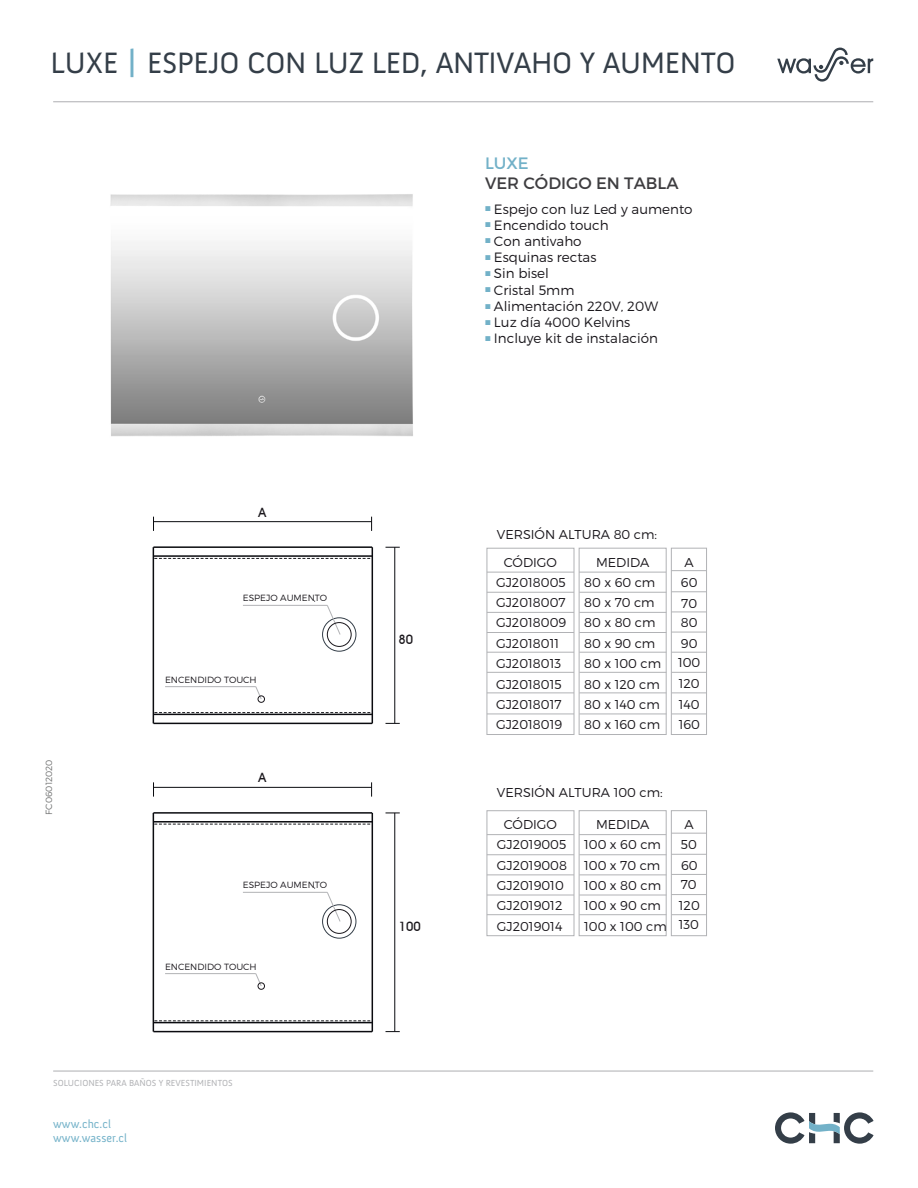
<style>
.page{position:relative;width:918px;height:1188px;background:#fff}
.page>*{position:absolute;margin:0;border:0;box-sizing:border-box;transform-origin:0 0}
.t1{font:30.15px "Anivers SC";letter-spacing:-.015em;color:#343e48}
.t2{font:16.5px "Montserrat";color:#3e3d40}
.t3{font:16.5px "Montserrat";color:#72b1c8}
.t4{font:300 13.5px/16.2px "Montserrat";color:#1a171c}
.t5{font:300 12.9px/20.4px "Montserrat";color:#1a171c}
.t6{font:500 12.9px "Avant Garde IT Cby BT";color:#1a171c}
.t7{font:12px/14.4px "Anivers";color:#72b1c8}
.t8{font:10.5px/16.4px "Arial";color:#72b1c8;text-align:justify}
.t9{font:300 9px "Montserrat";color:#1a171c}
.t10{font:9px "Anivers";color:#b1b2b5}
.t11{font:300 9px "Montserrat";color:#707171}
.s1{font-size:36px;color:#72b1c8}
</style>
<div class="page">
<svg style="left:777px;top:48px;width:96px;height:34px"></svg>
<hr style="left:53px;top:101px;width:820px;height:1px;background:#b1b2b5">
<hr style="left:53px;top:1071px;width:820px;height:1px;background:#b1b2b5">
<svg style="left:775px;top:1112px;width:99px;height:32px"></svg>
<hr style="left:153px;top:546px;width:219px;height:2px;background:#0a0b0f">
<hr style="left:153px;top:547px;width:1px;height:176px;background:#0a0b0f">
<hr style="left:372px;top:547px;width:1px;height:176px;background:#0a0b0f">
<hr style="left:153px;top:723px;width:219px;height:1px;background:#0a0b0f">
<hr style="left:153px;top:555px;width:219px;height:2px;background:#0a0b0f">
<svg style="left:154px;top:558px;width:216px;height:1px"></svg>
<hr style="left:153px;top:714px;width:219px;height:1px;background:#0a0b0f">
<svg style="left:154px;top:712px;width:216px;height:1px"></svg>
<svg style="left:386px;top:547px;width:14px;height:1px"></svg>
<svg style="left:386px;top:723px;width:14px;height:1px"></svg>
<hr style="left:395px;top:547px;width:1px;height:176px;background:#0a0b0f">
<svg style="left:153px;top:517px;width:1px;height:14px"></svg>
<svg style="left:371px;top:517px;width:1px;height:14px"></svg>
<hr style="left:153px;top:521px;width:219px;height:1px;background:#0a0b0f">
<div style="left:322px;top:618px;width:34px;height:33px;border:1px solid #343e48;border-radius:50%"></div>
<div style="left:671px;top:548px;width:36px;height:187px;border:1px solid #b1b2b5"></div>
<hr style="left:671px;top:570px;width:35px;height:1px;background:#b1b2b5">
<hr style="left:671px;top:592px;width:36px;height:1px;background:#b1b2b5">
<hr style="left:671px;top:612px;width:36px;height:1px;background:#b1b2b5">
<hr style="left:671px;top:632px;width:36px;height:1px;background:#b1b2b5">
<div style="left:487px;top:548px;width:87px;height:187px;border:1px solid #b1b2b5"></div>
<hr style="left:487px;top:572px;width:87px;height:1px;background:#b1b2b5">
<hr style="left:487px;top:592px;width:87px;height:1px;background:#b1b2b5">
<hr style="left:487px;top:612px;width:87px;height:1px;background:#b1b2b5">
<hr style="left:487px;top:632px;width:87px;height:1px;background:#b1b2b5">
<div style="left:579px;top:548px;width:87px;height:187px;border:1px solid #b1b2b5"></div>
<hr style="left:579px;top:572px;width:87px;height:1px;background:#b1b2b5">
<hr style="left:579px;top:592px;width:87px;height:1px;background:#b1b2b5">
<hr style="left:579px;top:612px;width:87px;height:1px;background:#b1b2b5">
<hr style="left:579px;top:632px;width:87px;height:1px;background:#b1b2b5">
<hr style="left:672px;top:652px;width:35px;height:1px;background:#b1b2b5">
<hr style="left:672px;top:672px;width:35px;height:1px;background:#b1b2b5">
<hr style="left:579px;top:652px;width:87px;height:1px;background:#b1b2b5">
<hr style="left:579px;top:672px;width:87px;height:1px;background:#b1b2b5">
<hr style="left:487px;top:652px;width:87px;height:1px;background:#b1b2b5">
<hr style="left:487px;top:672px;width:87px;height:1px;background:#b1b2b5">
<hr style="left:672px;top:693px;width:35px;height:1px;background:#b1b2b5">
<hr style="left:579px;top:693px;width:87px;height:1px;background:#b1b2b5">
<hr style="left:487px;top:693px;width:87px;height:1px;background:#b1b2b5">
<hr style="left:672px;top:714px;width:35px;height:1px;background:#b1b2b5">
<hr style="left:579px;top:714px;width:87px;height:1px;background:#b1b2b5">
<hr style="left:487px;top:714px;width:87px;height:1px;background:#b1b2b5">
<svg style="left:327px;top:605px;width:14px;height:30px"></svg>
<hr style="left:243px;top:605px;width:84px;height:1px;background:#b1b2b5">
<svg style="left:255px;top:686px;width:7px;height:14px"></svg>
<hr style="left:165px;top:686px;width:91px;height:1px;background:#b1b2b5">
<div style="left:327px;top:622px;width:24px;height:25px;border:1px solid #1a171c;border-radius:50%"></div>
<div style="left:258px;top:696px;width:7px;height:7px;border:1px solid #1a171c;border-radius:50%"></div>
<div style="left:671px;top:810px;width:36px;height:126px;border:1px solid #b1b2b5"></div>
<hr style="left:671px;top:833px;width:35px;height:1px;background:#b1b2b5">
<hr style="left:671px;top:854px;width:36px;height:1px;background:#b1b2b5">
<hr style="left:671px;top:874px;width:36px;height:1px;background:#b1b2b5">
<hr style="left:671px;top:894px;width:36px;height:1px;background:#b1b2b5">
<div style="left:487px;top:811px;width:87px;height:125px;border:1px solid #b1b2b5"></div>
<hr style="left:487px;top:834px;width:87px;height:1px;background:#b1b2b5">
<hr style="left:487px;top:854px;width:87px;height:1px;background:#b1b2b5">
<hr style="left:487px;top:875px;width:87px;height:1px;background:#b1b2b5">
<hr style="left:487px;top:895px;width:87px;height:1px;background:#b1b2b5">
<div style="left:579px;top:810px;width:87px;height:126px;border:1px solid #b1b2b5"></div>
<hr style="left:579px;top:834px;width:87px;height:1px;background:#b1b2b5">
<hr style="left:579px;top:854px;width:87px;height:1px;background:#b1b2b5">
<hr style="left:579px;top:875px;width:87px;height:1px;background:#b1b2b5">
<hr style="left:579px;top:895px;width:87px;height:1px;background:#b1b2b5">
<hr style="left:672px;top:914px;width:35px;height:1px;background:#b1b2b5">
<hr style="left:579px;top:914px;width:87px;height:1px;background:#b1b2b5">
<hr style="left:487px;top:914px;width:87px;height:1px;background:#b1b2b5">
<hr style="left:153px;top:812px;width:219px;height:2px;background:#0a0b0f">
<hr style="left:153px;top:813px;width:1px;height:219px;background:#0a0b0f">
<hr style="left:372px;top:813px;width:1px;height:219px;background:#0a0b0f">
<hr style="left:153px;top:1031px;width:219px;height:1px;background:#0a0b0f">
<hr style="left:153px;top:821px;width:219px;height:2px;background:#0a0b0f">
<svg style="left:154px;top:824px;width:216px;height:1px"></svg>
<hr style="left:153px;top:1022px;width:219px;height:1px;background:#0a0b0f">
<svg style="left:154px;top:1020px;width:216px;height:1px"></svg>
<svg style="left:386px;top:813px;width:14px;height:1px"></svg>
<svg style="left:386px;top:1031px;width:14px;height:1px"></svg>
<hr style="left:395px;top:813px;width:1px;height:219px;background:#0a0b0f">
<svg style="left:153px;top:782px;width:1px;height:15px"></svg>
<svg style="left:371px;top:782px;width:1px;height:15px"></svg>
<hr style="left:153px;top:787px;width:219px;height:1px;background:#0a0b0f">
<div style="left:322px;top:905px;width:34px;height:33px;border:1px solid #343e48;border-radius:50%"></div>
<svg style="left:327px;top:892px;width:14px;height:30px"></svg>
<hr style="left:243px;top:892px;width:84px;height:1px;background:#b1b2b5">
<svg style="left:255px;top:973px;width:7px;height:14px"></svg>
<hr style="left:165px;top:973px;width:91px;height:1px;background:#b1b2b5">
<div style="left:327px;top:909px;width:24px;height:25px;border:1px solid #1a171c;border-radius:50%"></div>
<div style="left:258px;top:983px;width:7px;height:7px;border:1px solid #1a171c;border-radius:50%"></div>
<img style="left:110px;top:194px;width:303px;height:242px">
<h1 class="t1" style="left:51px;top:47px;width:686px">LUXE <span class="s1">|</span> ESPEJO CON LUZ LED, ANTIVAHO Y AUMENTO</h1>
<p class="t3" style="left:485px;top:153px;width:45px">LUXE</p>
<p class="t2" style="left:485px;top:173px;width:195px">VER CÓDIGO EN TABLA</p>
<p class="t6" style="left:259px;top:504px;width:9px">A</p>
<p class="t9" style="left:243px;top:593px;width:86px">ESPEJO AUMENTO</p>
<p class="t11" style="left:43px;top:815px;width:57px;rotate:-90deg">FC06012020</p>
<p class="t9" style="left:165px;top:674px;width:93px">ENCENDIDO TOUCH</p>
<p class="t6" style="left:259px;top:770px;width:9px">A</p>
<p class="t9" style="left:243px;top:880px;width:86px">ESPEJO AUMENTO</p>
<p class="t9" style="left:165px;top:961px;width:93px">ENCENDIDO TOUCH</p>
<p class="t10" style="left:53px;top:1078px;width:181px">SOLUCIONES PARA BAÑOS Y REVESTIMIENTOS</p>
<p class="t7" style="left:53px;top:1117px;width:75px">www.chc.cl www.wasser.cl</p>
<p class="t4" style="left:494px;top:201px;width:200px">Espejo con luz Led y aumento<br>Encendido touch<br>Con antivaho<br>Esquinas rectas<br>Sin bisel<br>Cristal 5mm<br>Alimentación 220V, 20W<br>Luz día 4000 Kelvins<br>Incluye kit de instalación</p>
<p class="t8" style="left:485px;top:199px;width:8px">■ ■ ■ ■ ■ ■ ■ ■ ■</p>
<p class="t6" style="left:398px;top:631px;width:16px">80</p>
<p class="t6" style="left:399px;top:918px;width:24px">100</p>
<p class="t5" style="left:497px;top:524px;width:162px">VERSIÓN ALTURA 80 cm:</p>
<p class="t5" style="left:584px;top:572px;width:79px">80 x 60 cm<br>80 x 70 cm<br>80 x 80 cm<br>80 x 90 cm<br>80 x 100 cm<br>80 x 120 cm<br>80 x 140 cm<br>80 x 160 cm</p>
<p class="t5" style="left:504px;top:552px;width:55px">CÓDIGO</p>
<p class="t5" style="left:596px;top:552px;width:55px">MEDIDA</p>
<p class="t5" style="left:496px;top:572px;width:72px">GJ2018005<br>GJ2018007<br>GJ2018009<br>GJ2018011<br>GJ2018013<br>GJ2018015<br>GJ2018017<br>GJ2018019</p>
<p class="t5" style="left:681px;top:551px;width:18px">A<br>60<br>70</p>
<p class="t5" style="left:681px;top:611px;width:18px;line-height:21px">80<br>90</p>
<p class="t5" style="left:678px;top:652px;width:24px">100<br>120</p>
<p class="t5" style="left:679px;top:694px;width:23px;line-height:20px">140<br>160</p>
<p class="t5" style="left:497px;top:782px;width:167px">VERSIÓN ALTURA 100 cm:</p>
<p class="t5" style="left:504px;top:814px;width:55px">CÓDIGO</p>
<p class="t5" style="left:596px;top:814px;width:55px">MEDIDA</p>
<p class="t5" style="left:497px;top:834px;width:72px">GJ2019005<br>GJ2019008<br>GJ2019010<br>GJ2019012<br>GJ2019014</p>
<p class="t5" style="left:584px;top:834px;width:84px">100 x 60 cm<br>100 x 70 cm<br>100 x 80 cm<br>100 x 90 cm<br>100 x 100 cm</p>
<p class="t5" style="left:681px;top:814px;width:18px">A<br>50<br>60</p>
<p class="t5" style="left:679px;top:874px;width:23px;line-height:21px">70<br>120</p>
<p class="t5" style="left:679px;top:914px;width:22px">130</p>
</div>
